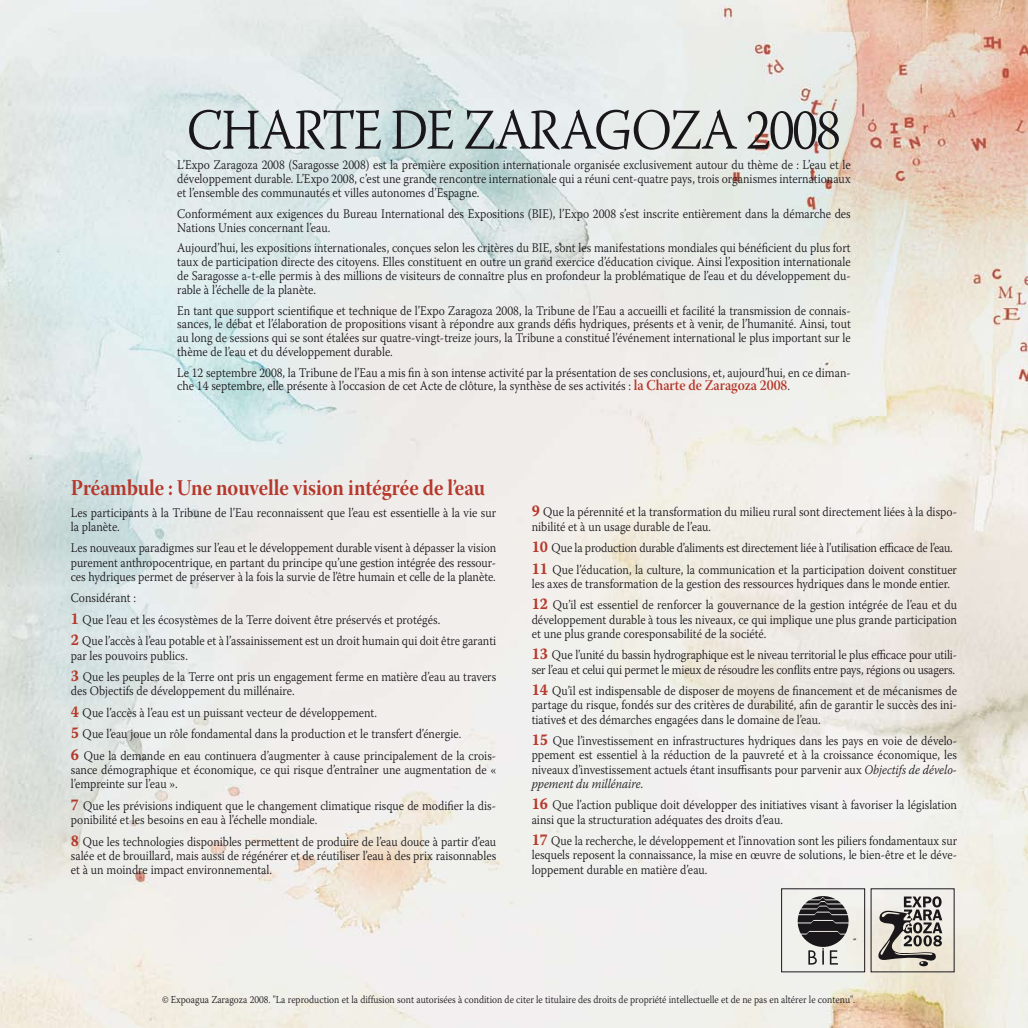
<style>
.page{position:relative;width:1028px;height:1028px;background:#fff}
.page>*{position:absolute;margin:0;border:0;box-sizing:border-box;transform-origin:0 0}
.t1{font:300 57.5px "Warnock Pro";letter-spacing:-.04em;color:#1a171b;scale:.9 1}
.t2{font:22.5px "Warnock Pro Bold Subh";letter-spacing:-.005em;color:#b6382c;scale:.9 1}
.t3{font:300 13.12px/14.2px "Warnock Pro";color:#1a171b;scale:.9 1}
.t4{font:300 10.62px "Warnock Pro";color:#1a171b;scale:.9 1}
.s1{font-family:"Warnock Pro Semibold Subh";font-weight:400;font-size:15px;color:#b6382c}
.s2{font-family:"Warnock Pro Bold Capt";font-weight:400;font-size:16.25px;color:#b6382c}
.s3{font-style:italic}
</style>
<div class="page">
<img style="left:0;top:0;width:1028px;height:1028px">
<svg style="left:877px;top:896px;width:65px;height:70px;background:#9e9a94"></svg>
<svg style="left:797px;top:896px;width:51px;height:68px;background:#797877"></svg>
<div style="left:781px;top:888px;width:84px;height:84px;border:1px solid #1a171b"></div>
<h1 class="t1" style="left:187px;top:95px;width:728px">CHARTE DE ZARAGOZA 2008</h1>
<p class="t3" style="left:177px;top:158px;width:750px;line-height:13.8px;text-align:justify">L’Expo Zaragoza 2008 (Saragosse 2008) est la première exposition internationale organisée exclusivement autour du thème de : L’eau et le développement durable. L’Expo 2008, c’est une grande rencontre internationale qui a réuni cent-quatre pays, trois organismes internationaux et l’ensemble des communautés et villes autonomes d’Espagne.</p>
<p class="t3" style="left:177px;top:206px;width:750px;line-height:13.8px">Conformément aux exigences du Bureau International des Expositions (BIE), l’Expo 2008 s’est inscrite entièrement dans la démarche des<br>Nations Unies concernant l’eau.</p>
<p class="t3" style="left:177px;top:241px;width:750px;line-height:13.8px;text-align:justify">Aujourd’hui, les expositions internationales, conçues selon les critères du BIE, sont les manifestations mondiales qui bénéficient du plus fort taux de participation directe des citoyens. Elles constituent en outre un grand exercice d’éducation civique. Ainsi l’exposition internationale de Saragosse a-t-elle permis à des millions de visiteurs de connaître plus en profondeur la problématique de l’eau et du développement du&shy;rable à l’échelle de la planète.</p>
<p class="t3" style="left:177px;top:303px;width:750px;line-height:13.8px;text-align:justify">En tant que support scientifique et technique de l’Expo Zaragoza 2008, la Tribune de l’Eau a accueilli et facilité la transmission de connais&shy;sances, le débat et l’élaboration de propositions visant à répondre aux grands défis hydriques, présents et à venir, de l’humanité. Ainsi, tout au long de sessions qui se sont étalées sur quatre-vingt-treize jours, la Tribune a constitué l’événement international le plus important sur le thème de l’eau et du développement durable.</p>
<p class="t3" style="left:177px;top:365px;width:750px;line-height:13.8px">Le 12 septembre 2008, la Tribune de l’Eau a mis fin à son intense activité par la présentation de ses conclusions, et, aujourd’hui, en ce diman&shy;che 14 septembre, elle présente à l’occasion de cet Acte de clôture, la synthèse de ses activités : <span class="s1">la Charte de Zaragoza 2008</span>.</p>
<h2 class="t2" style="left:71px;top:474px;width:462px">Préambule : Une nouvelle vision intégrée de l’eau</h2>
<p class="t3" style="left:71px;top:505px;width:474px">Les participants à la Tribune de l’Eau reconnaissent que l’eau est essentielle à la vie sur la planète.</p>
<p class="t3" style="left:71px;top:540px;width:474px;text-align:justify">Les nouveaux paradigmes sur l’eau et le développement durable visent à dépasser la vision purement anthropocentrique, en partant du principe qu’une gestion intégrée des ressour&shy;ces hydriques permet de préserver à la fois la survie de l’être humain et celle de la planète.</p>
<p class="t3" style="left:71px;top:587px;width:474px;line-height:21.4px">Considérant :<br><span class="s2">1</span> Que l’eau et les écosystèmes de la Terre doivent être préservés et protégés.<br><span class="s2">2</span> Que l’accès à l’eau potable et à l’assainissement est un droit humain qui doit être garanti</p>
<p class="t3" style="left:71px;top:644px;width:474px;line-height:21.4px">par les pouvoirs publics.<br><span class="s2">3</span> Que les peuples de la Terre ont pris un engagement ferme en matière d’eau au travers</p>
<p class="t3" style="left:71px;top:680px;width:474px;line-height:21.4px">des Objectifs de développement du millénaire.<br><span class="s2">4</span> Que l’accès à l’eau est un puissant vecteur de développement.<br><span class="s2">5</span> Que l’eau joue un rôle fondamental dans la production et le transfert d’énergie.<br><span class="s2">6</span> Que la demande en eau continuera d’augmenter à cause principalement de la crois-</p>
<p class="t3" style="left:71px;top:762px;width:474px">sance démographique et économique, ce qui risque d’entraîner une augmentation de « l’empreinte sur l’eau ».</p>
<p class="t3" style="left:71px;top:798px;width:474px"><span class="s2">7</span> Que les prévisions indiquent que le changement climatique risque de modifier la dis&shy;ponibilité et les besoins en eau à l’échelle mondiale.</p>
<p class="t3" style="left:71px;top:834px;width:474px;text-align:justify"><span class="s2">8</span> Que les technologies disponibles permettent de produire de l’eau douce à partir d’eau salée et de brouillard, mais aussi de régénérer et de réutiliser l’eau à des prix raisonnables et à un moindre impact environnemental.</p>
<p class="t3" style="left:531px;top:505px;width:474px"><span class="s2">9</span> Que la pérennité et la transformation du milieu rural sont directement liées à la dispo&shy;nibilité et à un usage durable de l’eau.</p>
<p class="t3" style="left:531px;top:537px;width:474px;line-height:21.4px"><span class="s2">10</span> Que la production durable d’aliments est directement liée à l’utilisation efficace de l’eau.<br><span class="s2">11</span> Que l’éducation, la culture, la communication et la participation doivent constituer</p>
<p class="t3" style="left:531px;top:572px;width:474px;line-height:21.4px">les axes de transformation de la gestion des ressources hydriques dans le monde entier.<br><span class="s2">12</span> Qu’il est essentiel de renforcer la gouvernance de la gestion intégrée de l’eau et du</p>
<p class="t3" style="left:531px;top:612px;width:474px">développement durable à tous les niveaux, ce qui implique une plus grande participation et une plus grande coresponsabilité de la société.</p>
<p class="t3" style="left:531px;top:647px;width:474px"><span class="s2">13</span> Que l’unité du bassin hydrographique est le niveau territorial le plus efficace pour utili&shy;ser l’eau et celui qui permet le mieux de résoudre les conflits entre pays, régions ou usagers.</p>
<p class="t3" style="left:531px;top:683px;width:474px;text-align:justify"><span class="s2">14</span> Qu’il est indispensable de disposer de moyens de financement et de mécanismes de partage du risque, fondés sur des critères de durabilité, afin de garantir le succès des ini&shy;tiatives et des démarches engagées dans le domaine de l’eau.</p>
<p class="t3" style="left:531px;top:733px;width:474px;text-align:justify"><span class="s2">15</span> Que l’investissement en infrastructures hydriques dans les pays en voie de dévelo&shy;ppement est essentiel à la réduction de la pauvreté et à la croissance économique, les niveaux d’investissement actuels étant insuffisants pour parvenir aux <span class="s3">Objectifs de dévelo&shy;ppement du millénaire.</span></p>
<p class="t3" style="left:531px;top:797px;width:474px"><span class="s2">16</span> Que l’action publique doit développer des initiatives visant à favoriser la législation ainsi que la structuration adéquates des droits d’eau.</p>
<p class="t3" style="left:531px;top:833px;width:474px;text-align:justify"><span class="s2">17</span> Que la recherche, le développement et l’innovation sont les piliers fondamentaux sur lesquels reposent la connaissance, la mise en œuvre de solutions, le bien-être et le déve&shy;loppement durable en matière d’eau.</p>
<p class="t4" style="left:162px;top:993px;width:771px">© Expoagua Zaragoza 2008. "La reproduction et la diffusion sont autorisées à condition de citer le titulaire des droits de propriété intellectuelle et de ne pas en altérer le contenu".</p>
</div>
